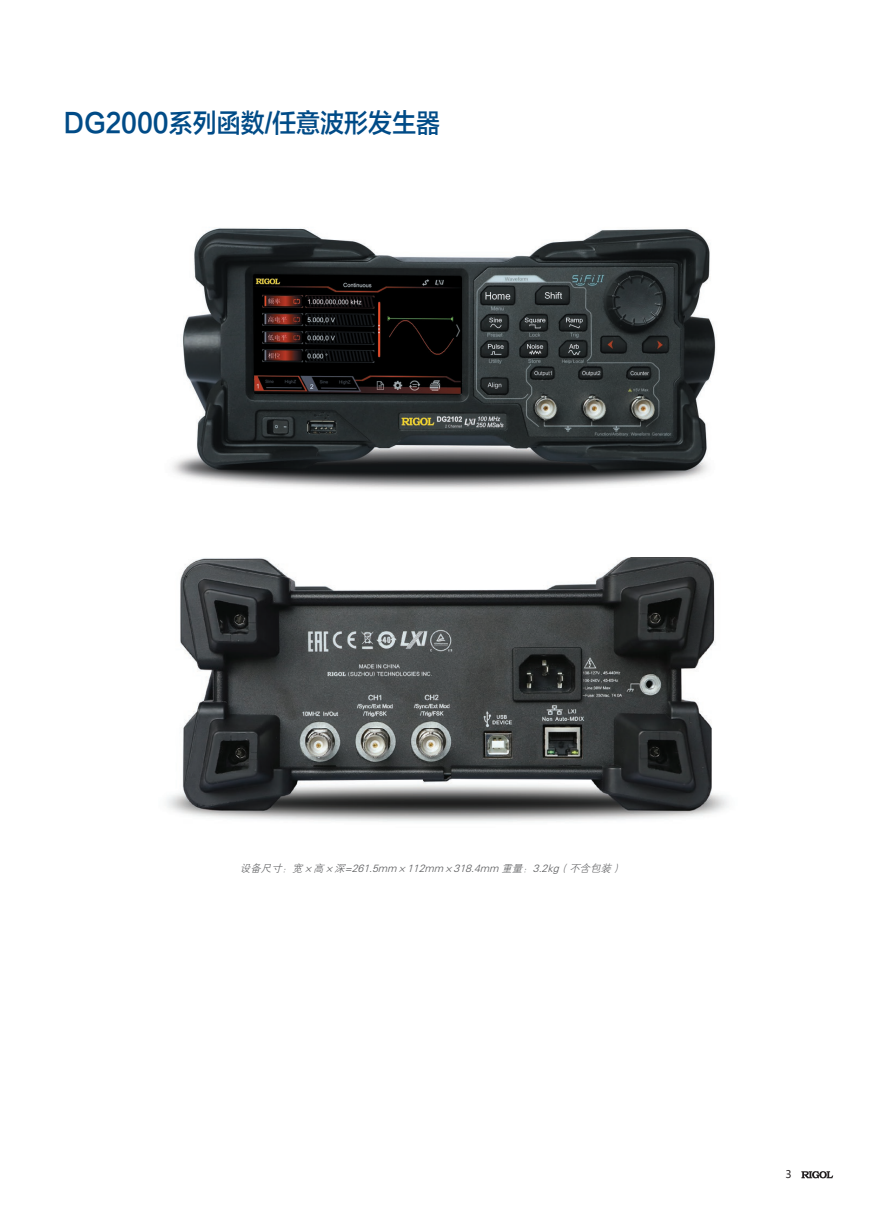
<style>
.page{position:relative;width:893px;height:1212px;background:#fff}
.page>*{position:absolute;margin:0;border:0;box-sizing:border-box;transform-origin:0 0}
.t1{font:26.4px "FZLTZHK GBK1 0";color:#004b87;scale:.91 1}
.t2{font:italic 10.5px "FZXH1 JW GB1 0";color:#57585a}
.t3{font:10.5px "Microsoft Ya Hei";color:#231f20}
</style>
<div class="page">
<svg style="left:801px;top:1171px;width:32px;height:7px"></svg>
<img style="left:172px;top:228px;width:544px;height:261px">
<img style="left:166px;top:557px;width:563px;height:265px">
<h1 class="t1" style="left:64px;top:109px;width:415px">DG2000系列函数/任意波形发生器</h1>
<p class="t2" style="left:240px;top:862px;width:386px">设备尺寸：宽×高×深=261.5mm×112mm×318.4mm 重量：3.2kg（不含包装）</p>
<p class="t3" style="left:785px;top:1167px;width:8px">3</p>
</div>
